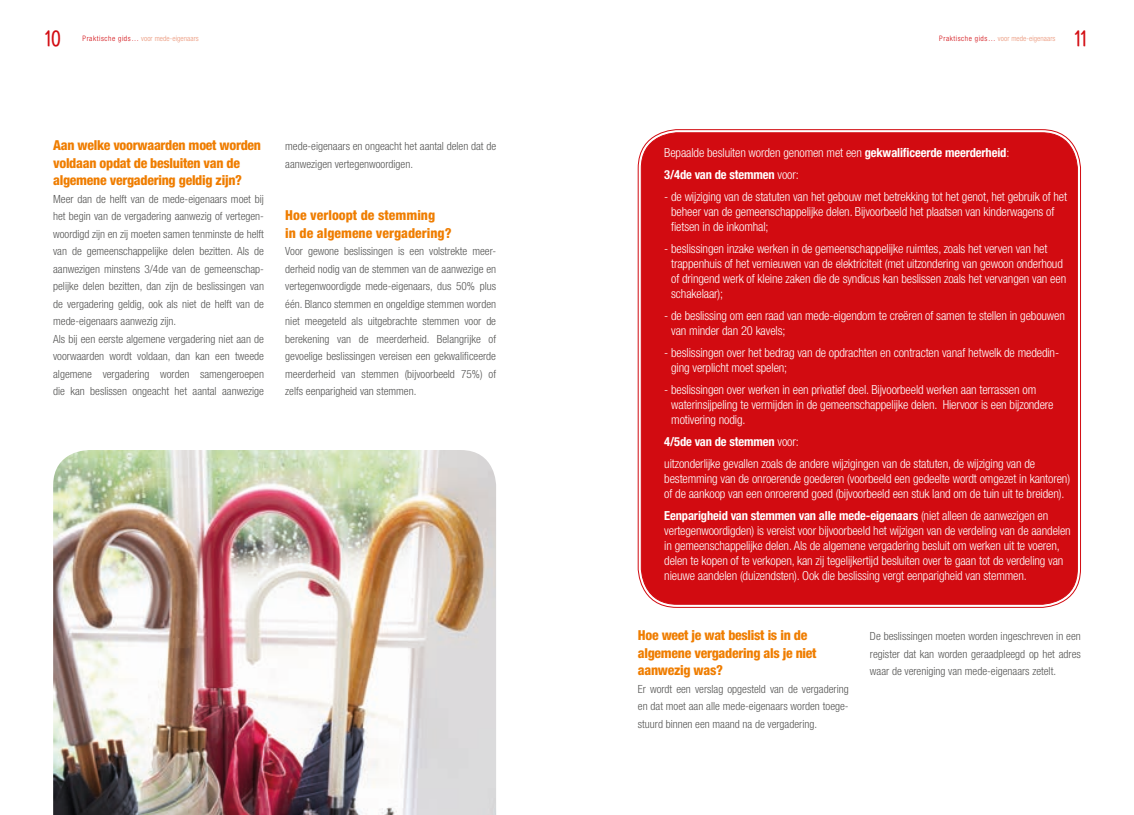
<style>
.page{position:relative;width:1134px;height:815px;background:#fff}
.page>*{position:absolute;margin:0;border:0;box-sizing:border-box;transform-origin:0 0}
.t1{font:22.5px "Grand Hotel";color:#d20b11}
.t2{font:800 condensed 13.75px/17.5px "Helvetica Neue LT Std";letter-spacing:-.02em;color:#ef7d00}
.t3{font:800 condensed 13.75px/17.5px "Helvetica Neue LT Std";color:#ef7d00}
.t4{font:300 condensed 12.5px/15px "Helvetica Neue LT Std";letter-spacing:-.01em;color:#fff}
.t5{font:700 condensed 12.5px/22.1px "Helvetica Neue LT Std";letter-spacing:-.01em;color:#fff}
.t6{font:300 condensed 11.25px/17.5px "Helvetica Neue LT Std";color:#575756;text-align:justify}
.t7{font:300 condensed 7.5px "Helvetica Neue LT Std";letter-spacing:.01em;color:#eb9578}
.s1{color:#d20b11}
.s2{font-weight:300}
.s3{font-weight:700}
</style>
<div class="page">
<div style="left:641px;top:132px;width:437px;height:473px;background:#d20b11"></div>
<img style="left:53px;top:450px;width:443px;height:365px">
<h1 class="t1" style="left:45px;top:25px;width:17px">10</h1>
<h1 class="t1" style="left:1075px;top:25px;width:13px">11</h1>
<p class="t7" style="left:83px;top:34px;width:118px"><span class="s1">Praktische gids…</span> voor mede-eigenaars</p>
<p class="t7" style="left:939px;top:34px;width:118px"><span class="s1">Praktische gids…</span> voor mede-eigenaars</p>
<p class="t2" style="left:53px;top:136px;width:209px">Aan welke voorwaarden moet worden voldaan opdat de besluiten van de algemene vergadering geldig zijn?</p>
<p class="t6" style="left:53px;top:190px;width:212px;text-align:left">Meer dan de helft van de mede-eigenaars moet bij het begin van de vergadering aanwezig of vertegen&shy;woordigd zijn en zij moeten samen tenminste de helft van de gemeenschappelijke delen bezitten. Als de aanwezigen minstens 3/4de van de gemeenschap&shy;pelijke delen bezitten, dan zijn de beslissingen van de vergadering geldig, ook als niet de helft van de mede-eigenaars aanwezig zijn.<br>Als bij een eerste algemene vergadering niet aan de voorwaarden wordt voldaan, dan kan een tweede algemene vergadering worden samengeroepen die kan beslissen ongeacht het aantal aanwezige</p>
<p class="t6" style="left:285px;top:137px;width:212px">mede-eigenaars en ongeacht het aantal delen dat de aanwezigen vertegenwoordigen.</p>
<p class="t3" style="left:285px;top:206px;width:168px">Hoe verloopt de stemming<br>in de algemene vergadering?</p>
<p class="t6" style="left:285px;top:242px;width:212px">Voor gewone beslissingen is een volstrekte meer&shy;derheid nodig van de stemmen van de aanwezige en vertegenwoordigde mede-eigenaars, dus 50% plus één. Blanco stemmen en ongeldige stemmen worden niet meegeteld als uitgebrachte stemmen voor de berekening van de meerderheid. Belangrijke of gevoelige beslissingen vereisen een gekwalificeerde meerderheid van stemmen (bijvoorbeeld 75%) of zelfs eenparigheid van stemmen.</p>
<p class="t5" style="left:664px;top:141px;width:347px"><span class="s2">Bepaalde besluiten worden genomen met een</span> gekwalificeerde meerderheid<span class="s2">:<br></span>3/4de van de stemmen <span class="s2">voor:</span></p>
<p class="t4" style="left:671px;top:189px;width:397px;text-indent:-7px">- de wijziging van de statuten van het gebouw met betrekking tot het genot, het gebruik of het beheer van de gemeenschappelijke delen. Bijvoorbeeld het plaatsen van kinderwagens of fietsen in de inkomhal;</p>
<p class="t4" style="left:671px;top:241px;width:396px;text-indent:-7px">- beslissingen inzake werken in de gemeenschappelijke ruimtes, zoals het verven van het trappenhuis of het vernieuwen van de elektriciteit (met uitzondering van gewoon onderhoud of dringend werk of kleine zaken die de syndicus kan beslissen zoals het vervangen van een schakelaar);</p>
<p class="t4" style="left:671px;top:308px;width:395px;text-indent:-7px">- de beslissing om een raad van mede-eigendom te creëren of samen te stellen in gebouwen van minder dan 20 kavels;</p>
<p class="t4" style="left:671px;top:345px;width:389px;text-indent:-7px">- beslissingen over het bedrag van de opdrachten en contracten vanaf hetwelk de mededin&shy;ging verplicht moet spelen;</p>
<p class="t4" style="left:671px;top:382px;width:384px;text-indent:-7px">- beslissingen over werken in een privatief deel. Bijvoorbeeld werken aan terrassen om waterinsijpeling te vermijden in de gemeenschappelijke delen. Hiervoor is een bijzondere motivering nodig.</p>
<p class="t4" style="left:664px;top:431px;width:372px;line-height:22.1px"><span class="s3">4/5de van de stemmen</span> voor:<br>uitzonderlijke gevallen zoals de andere wijzigingen van de statuten, de wijziging van de</p>
<p class="t4" style="left:664px;top:471px;width:407px">bestemming van de onroerende goederen (voorbeeld een gedeelte wordt omgezet in kantoren) of de aankoop van een onroerend goed (bijvoorbeeld een stuk land om de tuin uit te breiden).</p>
<p class="t4" style="left:664px;top:508px;width:408px"><span class="s3">Eenparigheid van stemmen van alle mede-eigenaars</span> (niet alleen de aanwezigen en vertegenwoordigden) is vereist voor bijvoorbeeld het wijzigen van de verdeling van de aandelen in gemeenschappelijke delen. Als de algemene vergadering besluit om werken uit te voeren, delen te kopen of te verkopen, kan zij tegelijkertijd besluiten over te gaan tot de verdeling van nieuwe aandelen (duizendsten). Ook die beslissing vergt eenparigheid van stemmen.</p>
<p class="t2" style="left:638px;top:626px;width:180px">Hoe weet je wat beslist is in de algemene vergadering als je niet aanwezig was?</p>
<p class="t6" style="left:638px;top:680px;width:212px">Er wordt een verslag opgesteld van de vergadering en dat moet aan alle mede-eigenaars worden toege&shy;stuurd binnen een maand na de vergadering.</p>
<p class="t6" style="left:870px;top:627px;width:212px">De beslissingen moeten worden ingeschreven in een register dat kan worden geraadpleegd op het adres waar de vereniging van mede-eigenaars zetelt.</p>
</div>
